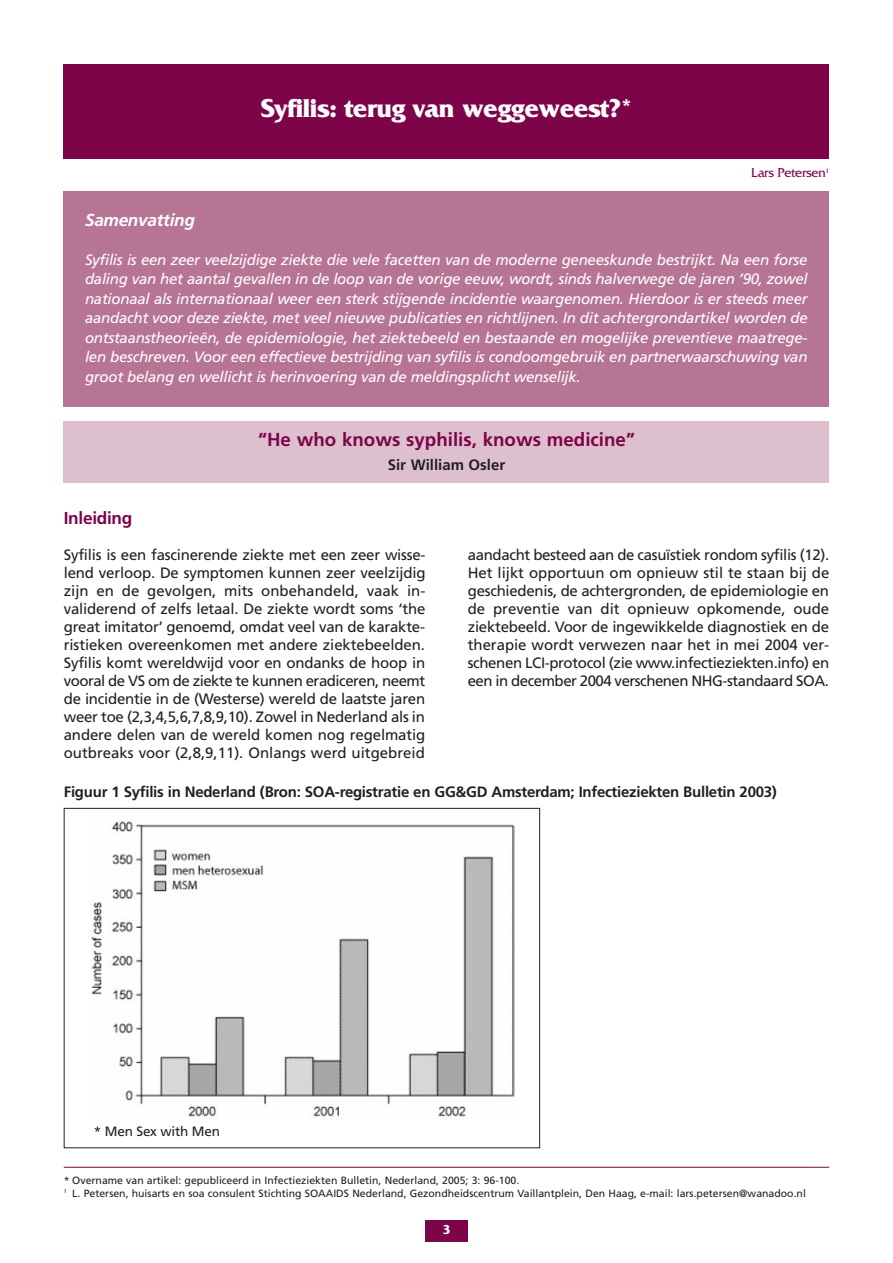
<style>
.page{position:relative;width:893px;height:1263px;background:#fff}
.page>*{position:absolute;margin:0;border:0;box-sizing:border-box;transform-origin:0 0}
.t1{font:700 27px "Friz Quadrata";letter-spacing:-.015em;color:#fff}
.t2{font:700 18.75px "Frutiger";color:#7d0449}
.t3{font:italic 700 17.25px "Frutiger";letter-spacing:-.015em;color:#fff}
.t4{font:700 17.25px "Frutiger";letter-spacing:-.015em;color:#7d0449}
.t5{font:15px/18px "Frutiger";letter-spacing:-.015em;color:#231f20;text-align:justify}
.t6{font:italic 15px/19.5px "Frutiger";letter-spacing:-.015em;color:#fff;text-align:justify}
.t7{font:700 15px "Frutiger";letter-spacing:-.015em;color:#231f20}
.t8{font:13.5px "Frutiger";letter-spacing:-.015em;color:#231f20}
.t9{font:13.5px "Friz Quadrata";letter-spacing:-.015em;color:#7d0449}
.t10{font:700 13.5px "Friz Quadrata";color:#fff}
.t11{font:10.5px/13.5px "Frutiger";color:#231f20}
</style>
<div class="page">
<div style="left:425px;top:1220px;width:43px;height:22px;background:#7d0449"></div>
<div style="left:64px;top:64px;width:765px;height:94px;background:#7d0449"></div>
<hr style="left:64px;top:1167px;width:765px;height:1px;background:#7d0449">
<div style="left:64px;top:191px;width:765px;height:216px;background:#b77595"></div>
<div style="left:64px;top:422px;width:765px;height:61px;background:#debfce"></div>
<img style="left:91px;top:821px;width:423px;height:296px">
<div style="left:64px;top:808px;width:476px;height:340px;border:1px solid #231f20"></div>
<h1 class="t1" style="left:261px;top:92px;width:373px">Syfilis: terug van weggeweest?*</h1>
<p class="t9" style="left:751px;top:165px;width:79px">Lars Petersen<sup>1</sup></p>
<p class="t3" style="left:85px;top:213px;width:111px">Samenvatting</p>
<p class="t6" style="left:85px;top:251px;width:724px">Syfilis is een zeer veelzijdige ziekte die vele facetten van de moderne geneeskunde bestrijkt. Na een forse daling van het aantal gevallen in de loop van de vorige eeuw, wordt, sinds halverwege de jaren ’90, zowel nationaal als internationaal weer een sterk stijgende incidentie waargenomen. Hierdoor is er steeds meer aandacht voor deze ziekte, met veel nieuwe publicaties en richtlijnen. In dit achtergrondartikel worden de ontstaanstheorieën, de epidemiologie, het ziektebeeld en bestaande en mogelijke preventieve maatrege&shy;len beschreven. Voor een effectieve bestrijding van syfilis is condoomgebruik en partnerwaarschuwing van groot belang en wellicht is herinvoering van de meldingsplicht wenselijk.</p>
<p class="t2" style="left:258px;top:432px;width:378px">“He who knows syphilis, knows medicine”</p>
<p class="t7" style="left:388px;top:458px;width:119px">Sir William Osler</p>
<p class="t4" style="left:64px;top:511px;width:70px">Inleiding</p>
<p class="t5" style="left:64px;top:547px;width:363px">Syfilis is een fascinerende ziekte met een zeer wisse&shy;lend verloop. De symptomen kunnen zeer veelzijdig zijn en de gevolgen, mits onbehandeld, vaak in&shy;validerend of zelfs letaal. De ziekte wordt soms ‘the great imitator’ genoemd, omdat veel van de karakte&shy;ristieken overeenkomen met andere ziektebeelden.<br>Syfilis komt wereldwijd voor en ondanks de hoop in vooral de VS om de ziekte te kunnen eradiceren, neemt de incidentie in de (Westerse) wereld de laatste jaren weer toe (2,3,4,5,6,7,8,9,10). Zowel in Nederland als in andere delen van de wereld komen nog regelmatig outbreaks voor (2,8,9,11). Onlangs werd uitgebreid</p>
<p class="t5" style="left:468px;top:547px;width:363px">aandacht besteed aan de casuïstiek rondom syfilis (12).<br>Het lijkt opportuun om opnieuw stil te staan bij de geschiedenis, de achtergronden, de epidemiologie en de preventie van dit opnieuw opkomende, oude ziektebeeld. Voor de ingewikkelde diagnostiek en de therapie wordt verwezen naar het in mei 2004 ver&shy;schenen LCI-protocol (zie www.infectieziekten.info) en een in december 2004 verschenen NHG-standaard SOA.</p>
<p class="t7" style="left:64px;top:785px;width:715px">Figuur 1 Syfilis in Nederland (Bron: SOA-registratie en GG&amp;GD Amsterdam; Infectieziekten Bulletin 2003)</p>
<p class="t8" style="left:94px;top:1125px;width:128px">* Men Sex with Men</p>
<p class="t11" style="left:64px;top:1174px;width:744px">* Overname van artikel: gepubliceerd in Infectieziekten Bulletin, Nederland, 2005; 3: 96-100.<br><sup>1</sup> L. Petersen, huisarts en soa consulent Stichting SOAAIDS Nederland, Gezondheidscentrum Vaillantplein, Den Haag, e-mail: lars.petersen@wanadoo.nl</p>
<p class="t10" style="left:443px;top:1222px;width:9px">3</p>
</div>
